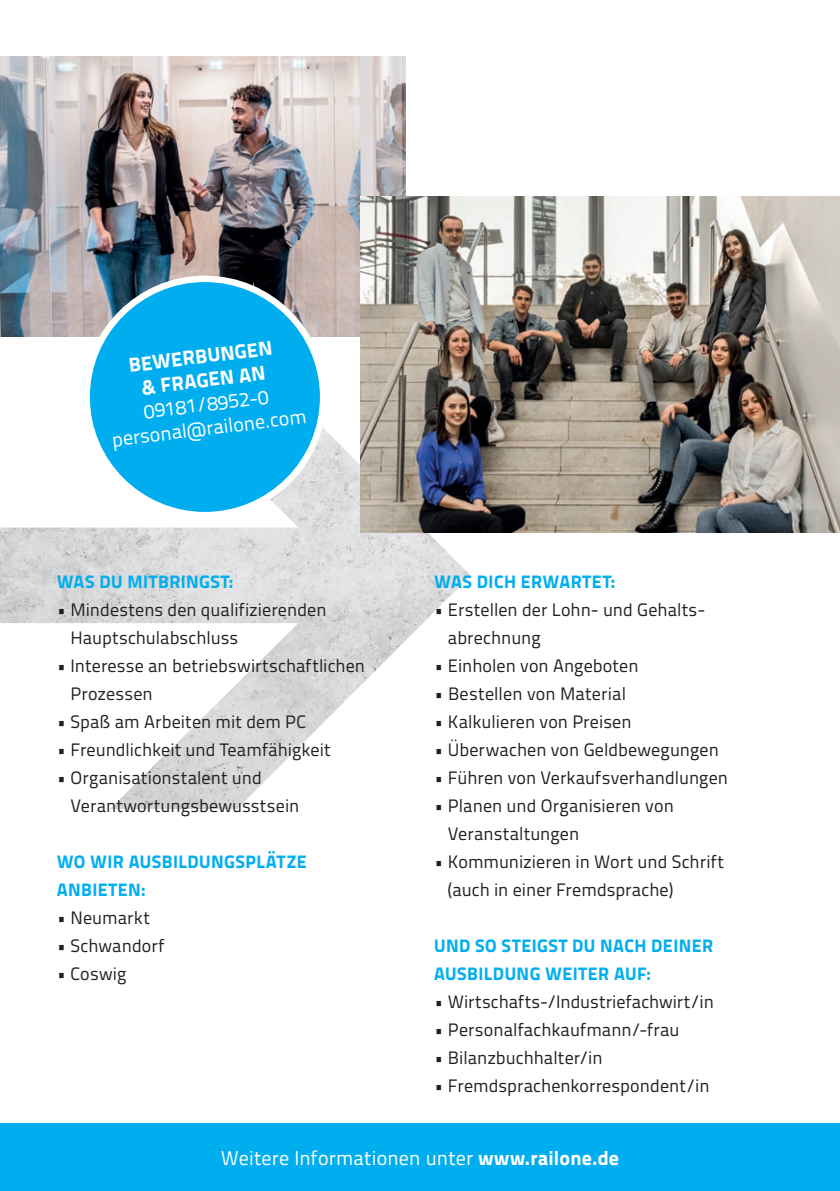
<style>
.page{position:relative;width:840px;height:1191px;background:#fff}
.page>*{position:absolute;margin:0;border:0;box-sizing:border-box;transform-origin:0 0}
.Copy{font:20px "Titillium Text 22 L";letter-spacing:.01em;color:#fff}
.t1{font:800 20px/24px "Titillium Text 22 L";color:#fff;text-align:center}
.Copy-2{font:18px/28px "Titillium Text 22 L";letter-spacing:.005em;color:#231f20}
.Copy-3{font:800 18px/28px "Titillium Text 22 L";letter-spacing:.025em;color:#00aeef}
.s1{font-weight:800}
</style>
<div class="page">
<div style="left:0;top:1123px;width:839px;height:68px;background:#00aeef"></div>
<img style="left:0;top:427px;width:470px;height:382px">
<img style="left:0;top:57px;width:405px;height:279px">
<img style="left:360px;top:196px;width:479px;height:336px">
<div style="left:87px;top:279px;width:236px;height:236px;background:#00aeef;border-radius:50%"></div>
<div style="left:83px;top:276px;width:243px;height:242px;border:6px solid #fff;border-radius:50%"></div>
<p class="t1" style="left:127px;top:352px;width:146px;rotate:-7deg">BEWERBUNGEN &amp; FRAGEN AN</p>
<p class="Copy" style="left:142px;top:397px;width:127px;rotate:-7deg">09181/8952-0</p>
<p class="Copy" style="left:110px;top:425px;width:197px;rotate:-7deg">personal@railone.com</p>
<p class="Copy-3" style="left:57px;top:567px;width:178px">WAS DU MITBRINGST:</p>
<p class="Copy-2" style="left:70px;top:595px;width:257px;text-indent:-14px">• Mindestens den qualifizierenden<br>Hauptschulabschluss</p>
<p class="Copy-2" style="left:70px;top:651px;width:296px;text-indent:-14px">• Interesse an betriebswirtschaftlichen<br>Prozessen</p>
<p class="Copy-2" style="left:57px;top:707px;width:251px">• Spaß am Arbeiten mit dem PC</p>
<p class="Copy-2" style="left:57px;top:735px;width:275px">• Freundlichkeit und Teamfähigkeit</p>
<p class="Copy-2" style="left:70px;top:763px;width:230px;text-indent:-14px">• Organisationstalent und<br>Verantwortungsbewusstsein</p>
<p class="Copy-3" style="left:57px;top:847px;width:251px">WO WIR AUSBILDUNGSPLÄTZE<br>ANBIETEN:</p>
<p class="Copy-2" style="left:57px;top:903px;width:95px">• Neumarkt</p>
<p class="Copy-2" style="left:57px;top:931px;width:109px">• Schwandorf</p>
<p class="Copy-2" style="left:57px;top:959px;width:71px">• Coswig</p>
<p class="Copy-3" style="left:434px;top:567px;width:182px">WAS DICH ERWARTET:</p>
<p class="Copy-2" style="left:447px;top:595px;width:259px;text-indent:-14px">• Erstellen der Lohn- und Gehalts&shy;abrechnung</p>
<p class="Copy-2" style="left:434px;top:651px;width:206px">• Einholen von Angeboten</p>
<p class="Copy-2" style="left:434px;top:679px;width:193px">• Bestellen von Material</p>
<p class="Copy-2" style="left:434px;top:707px;width:199px">• Kalkulieren von Preisen</p>
<p class="Copy-2" style="left:434px;top:735px;width:286px">• Überwachen von Geldbewegungen</p>
<p class="Copy-2" style="left:434px;top:763px;width:295px">• Führen von Verkaufsverhandlungen</p>
<p class="Copy-2" style="left:447px;top:791px;width:227px;text-indent:-14px">• Planen und Organisieren von<br>Veranstaltungen</p>
<p class="Copy-2" style="left:447px;top:847px;width:277px;text-indent:-14px">• Kommunizieren in Wort und Schrift (auch in einer Fremdsprache)</p>
<p class="Copy-3" style="left:434px;top:931px;width:280px">UND SO STEIGST DU NACH DEINER<br>AUSBILDUNG WEITER AUF:</p>
<p class="Copy-2" style="left:434px;top:987px;width:281px">• Wirtschafts-/Industriefachwirt/in</p>
<p class="Copy-2" style="left:434px;top:1015px;width:247px">• Personalfachkaufmann/-frau</p>
<p class="Copy-2" style="left:434px;top:1043px;width:170px">• Bilanzbuchhalter/in</p>
<p class="Copy-2" style="left:434px;top:1071px;width:277px">• Fremdsprachenkorrespondent/in</p>
<p class="Copy" style="left:221px;top:1143px;width:399px">Weitere Informationen unter <span class="s1">www.railone.de</span></p>
</div>
